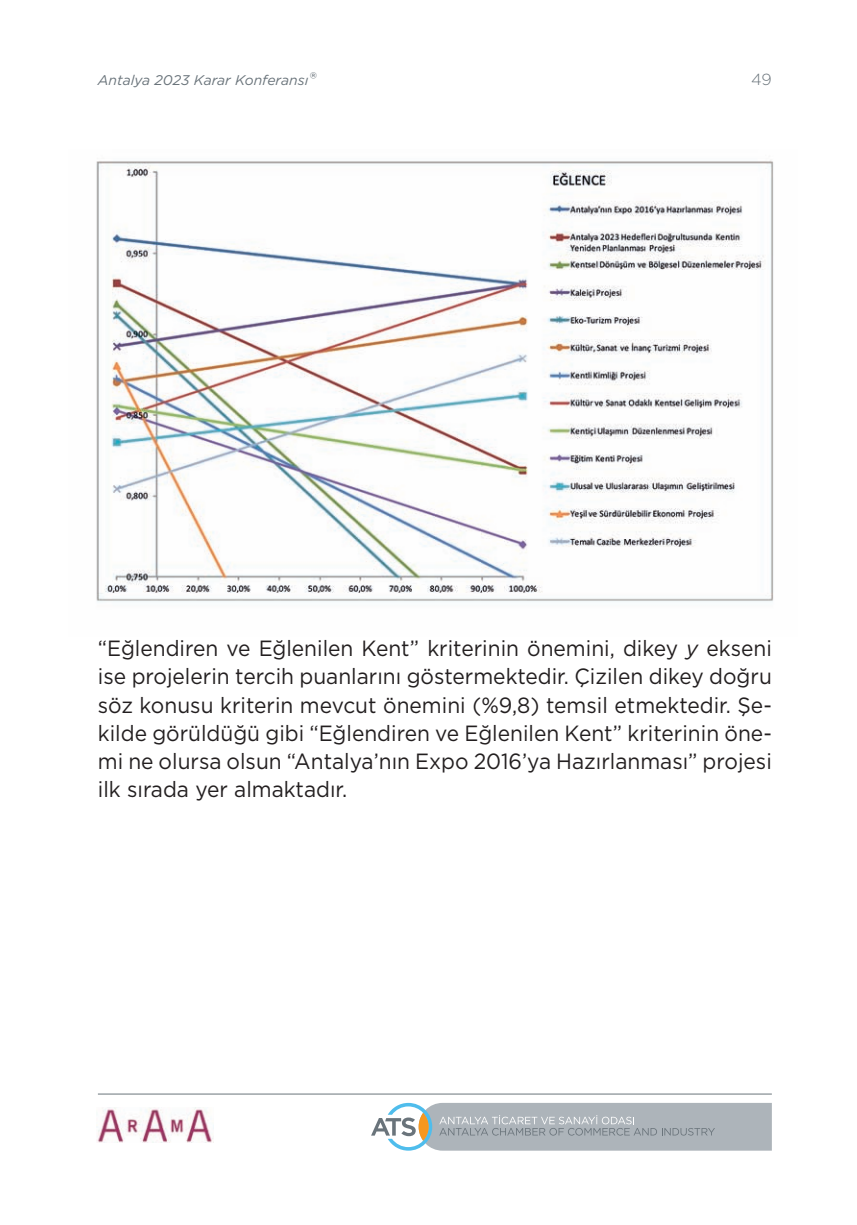
<style>
.page{position:relative;width:857px;height:1225px;background:#fff}
.page>*{position:absolute;margin:0;border:0;box-sizing:border-box;transform-origin:0 0}
.t1{font:22px/28px "Gotham";color:#231f20;text-align:justify;scale:.95 1}
.t2{font:300 16px "Gotham";color:#6a747b}
.t3{font:italic 14px "Gotham";color:#6a747b}
.s1{font-size:18px}
.s2{font-style:italic}
</style>
<div class="page">
<svg style="left:371px;top:1103px;width:400px;height:47px;background:#b2babe"></svg>
<hr style="left:98px;top:1093px;width:673px;height:1px;background:#6a747b">
<img style="left:97px;top:1107px;width:116px;height:35px">
<img style="left:96px;top:160px;width:678px;height:442px">
<p class="t3" style="left:98px;top:71px;width:219px">Antalya 2023 Karar Konferansı<span class="s1">®</span></p>
<p class="t2" style="left:750px;top:70px;width:22px">49</p>
<p class="t1" style="left:98px;top:634px;width:710px">“Eğlendiren ve Eğlenilen Kent” kriterinin önemini, dikey <span class="s2">y</span> ekseni ise projelerin tercih puanlarını göstermektedir. Çizilen dikey doğru söz konusu kriterin mevcut önemini (%9,8) temsil etmektedir. Şe&shy;kilde görüldüğü gibi “Eğlendiren ve Eğlenilen Kent” kriterinin öne&shy;mi ne olursa olsun “Antalya’nın Expo 2016’ya Hazırlanması” projesi ilk sırada yer almaktadır.</p>
</div>
